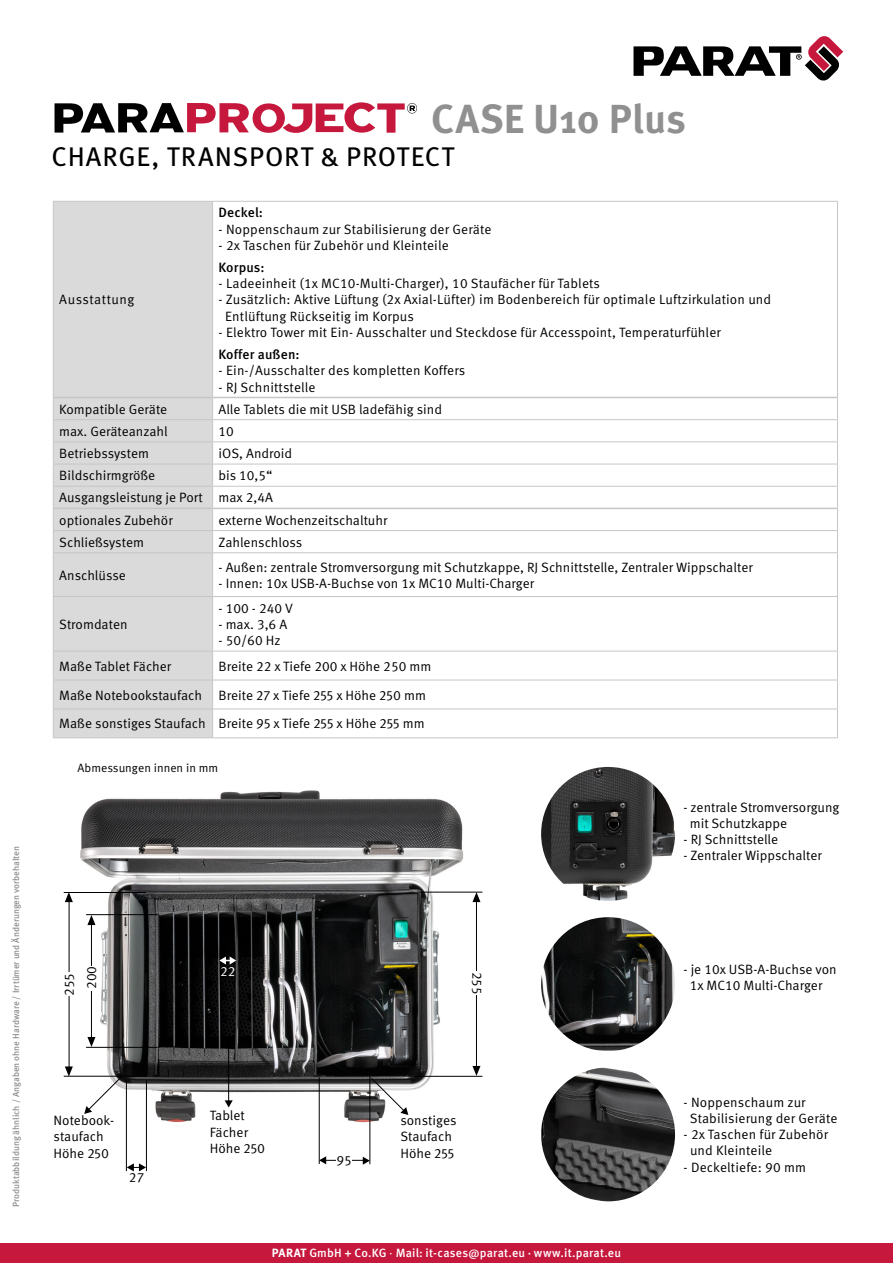
<style>
.page{position:relative;width:893px;height:1263px;background:#fff}
.page>*{position:absolute;margin:0;border:0;box-sizing:border-box;transform-origin:0 0}
.t1{font:700 40.5px "Meta OT";color:#909090}
.t2{font:27px "Meta OT";letter-spacing:.03em;color:#000}
.t3{font:13.5px/16.2px "Meta OT Norm";color:#000}
.t4{font:500 13.5px "Meta OT";letter-spacing:.01em;color:#000}
.t5{font:13.5px "Meta OT Norm";letter-spacing:.035em;color:#000}
.t6{font:13.5px "Meta OT Norm";color:#fff}
.t7{font:500 12px "Meta OT";letter-spacing:.015em;color:#fff}
.t8{font:12px "Meta OT Norm";color:#000}
.t9{font:500 9px "Meta OT";color:#909090}
.s1{font-weight:700}
.s2{font-family:"Meta OT Norm";font-weight:400}
</style>
<div class="page">
<img style="left:77px;top:790px;width:406px;height:340px">
<div style="left:54px;top:202px;width:158px;height:535px;background:#dadada"></div>
<hr style="left:53px;top:201px;width:160px;height:1px;background:#c6c6c6">
<hr style="left:53px;top:202px;width:1px;height:195px;background:#c6c6c6">
<hr style="left:213px;top:201px;width:625px;height:1px;background:#c6c6c6">
<hr style="left:212px;top:202px;width:1px;height:195px;background:#c6c6c6">
<hr style="left:837px;top:202px;width:1px;height:195px;background:#c6c6c6">
<hr style="left:53px;top:419px;width:160px;height:1px;background:#c6c6c6">
<hr style="left:213px;top:419px;width:625px;height:1px;background:#c6c6c6">
<hr style="left:53px;top:441px;width:160px;height:1px;background:#c6c6c6">
<hr style="left:213px;top:441px;width:625px;height:1px;background:#c6c6c6">
<hr style="left:53px;top:464px;width:160px;height:1px;background:#c6c6c6">
<hr style="left:213px;top:464px;width:625px;height:1px;background:#c6c6c6">
<hr style="left:53px;top:486px;width:160px;height:1px;background:#c6c6c6">
<hr style="left:213px;top:486px;width:625px;height:1px;background:#c6c6c6">
<hr style="left:53px;top:530px;width:160px;height:1px;background:#c6c6c6">
<svg style="left:53px;top:397px;width:1px;height:155px"></svg>
<hr style="left:213px;top:530px;width:625px;height:1px;background:#c6c6c6">
<svg style="left:212px;top:398px;width:1px;height:154px"></svg>
<svg style="left:837px;top:397px;width:1px;height:155px"></svg>
<hr style="left:53px;top:552px;width:160px;height:1px;background:#c6c6c6">
<hr style="left:53px;top:553px;width:1px;height:43px;background:#c6c6c6">
<hr style="left:213px;top:552px;width:625px;height:1px;background:#c6c6c6">
<hr style="left:212px;top:553px;width:1px;height:43px;background:#c6c6c6">
<hr style="left:837px;top:553px;width:1px;height:43px;background:#c6c6c6">
<hr style="left:53px;top:596px;width:160px;height:1px;background:#c6c6c6">
<hr style="left:53px;top:597px;width:1px;height:54px;background:#c6c6c6">
<hr style="left:213px;top:596px;width:625px;height:1px;background:#c6c6c6">
<hr style="left:212px;top:597px;width:1px;height:54px;background:#c6c6c6">
<hr style="left:837px;top:597px;width:1px;height:54px;background:#c6c6c6">
<hr style="left:53px;top:651px;width:160px;height:1px;background:#c6c6c6">
<hr style="left:213px;top:651px;width:625px;height:1px;background:#c6c6c6">
<hr style="left:53px;top:680px;width:160px;height:1px;background:#c6c6c6">
<hr style="left:213px;top:680px;width:625px;height:1px;background:#c6c6c6">
<hr style="left:53px;top:708px;width:160px;height:1px;background:#c6c6c6">
<svg style="left:53px;top:652px;width:1px;height:85px"></svg>
<hr style="left:213px;top:708px;width:625px;height:1px;background:#c6c6c6">
<svg style="left:212px;top:652px;width:1px;height:85px"></svg>
<svg style="left:837px;top:651px;width:1px;height:86px"></svg>
<hr style="left:53px;top:737px;width:160px;height:1px;background:#c6c6c6">
<hr style="left:213px;top:737px;width:625px;height:1px;background:#c6c6c6">
<hr style="left:54px;top:397px;width:159px;height:1px;background:#c6c6c6">
<hr style="left:213px;top:397px;width:624px;height:1px;background:#c6c6c6">
<hr style="left:54px;top:508px;width:159px;height:1px;background:#c6c6c6">
<hr style="left:213px;top:508px;width:624px;height:1px;background:#c6c6c6">
<svg style="left:633px;top:36px;width:210px;height:45px"></svg>
<div style="left:0;top:1244px;width:893px;height:19px;background:#c6183d"></div>
<img style="left:541px;top:917px;width:134px;height:134px;border-radius:67px">
<svg style="left:55px;top:102px;width:362px;height:31px"></svg>
<img style="left:541px;top:767px;width:134px;height:134px;border-radius:67px">
<hr style="left:419px;top:892px;width:63px;height:1px;background:#000">
<hr style="left:414px;top:1076px;width:68px;height:1px;background:#000">
<hr style="left:476px;top:900px;width:1px;height:169px;background:#000">
<svg style="left:472px;top:892px;width:8px;height:10px"></svg>
<svg style="left:472px;top:1066px;width:8px;height:10px"></svg>
<div style="left:472px;top:971px;width:11px;height:24px;background:#fff"></div>
<svg style="left:219px;top:956px;width:17px;height:8px"></svg>
<hr style="left:146px;top:1080px;width:1px;height:91px;background:#000">
<svg style="left:127px;top:1163px;width:19px;height:8px"></svg>
<hr style="left:319px;top:1077px;width:1px;height:87px;background:#000">
<hr style="left:326px;top:1160px;width:40px;height:1px;background:#000">
<svg style="left:363px;top:1157px;width:7px;height:8px"></svg>
<svg style="left:319px;top:1156px;width:7px;height:8px"></svg>
<hr style="left:369px;top:1076px;width:1px;height:88px;background:#000">
<div style="left:336px;top:1155px;width:16px;height:10px;background:#fff"></div>
<hr style="left:91px;top:917px;width:1px;height:127px;background:#000">
<svg style="left:87px;top:1037px;width:8px;height:10px"></svg>
<svg style="left:87px;top:915px;width:8px;height:10px"></svg>
<div style="left:86px;top:966px;width:10px;height:25px;background:#fff"></div>
<hr style="left:86px;top:914px;width:72px;height:1px;background:#000">
<hr style="left:86px;top:1047px;width:72px;height:1px;background:#000">
<svg style="left:371px;top:1077px;width:37px;height:38px"></svg>
<hr style="left:126px;top:1080px;width:1px;height:91px;background:#000">
<svg style="left:84px;top:1077px;width:38px;height:37px"></svg>
<hr style="left:228px;top:1041px;width:1px;height:64px;background:#000">
<svg style="left:225px;top:1100px;width:8px;height:7px"></svg>
<hr style="left:64px;top:892px;width:82px;height:1px;background:#000">
<hr style="left:64px;top:1076px;width:83px;height:1px;background:#000">
<hr style="left:69px;top:895px;width:1px;height:177px;background:#000">
<div style="left:64px;top:973px;width:10px;height:23px;background:#fff"></div>
<svg style="left:65px;top:1066px;width:8px;height:10px"></svg>
<svg style="left:65px;top:893px;width:8px;height:9px"></svg>
<img style="left:541px;top:1067px;width:134px;height:134px;border-radius:67px">
<p class="t9" style="left:10px;top:1207px;width:362px;rotate:-90deg">Produktabbildung ähnlich / Angaben ohne Hardware / Irrtümer und Änderungen vorbehalten</p>
<h1 class="t1" style="left:431px;top:93px;width:256px">CASE U10 Plus</h1>
<h2 class="t2" style="left:51px;top:140px;width:404px">CHARGE, TRANSPORT &amp; PROTECT</h2>
<p class="t5" style="left:59px;top:292px;width:77px">Ausstattung</p>
<p class="t4" style="left:219px;top:204px;width:46px">Deckel:</p>
<p class="t3" style="left:219px;top:221px;width:274px">- Noppenschaum zur Stabilisierung der Geräte</p>
<p class="t3" style="left:219px;top:237px;width:232px">- 2x Taschen für Zubehör und Kleinteile</p>
<p class="t4" style="left:219px;top:259px;width:48px">Korpus:</p>
<p class="t3" style="left:219px;top:276px;width:383px">- Ladeeinheit (1x MC10-Multi-Charger), 10 Staufächer für Tablets</p>
<p class="t3" style="left:225px;top:292px;width:548px;text-indent:-6px">- Zusätzlich: Aktive Lüftung (2x Axial-Lüfter) im Bodenbereich für optimale Luftzirkulation und<br>Entlüftung Rückseitig im Korpus</p>
<p class="t3" style="left:219px;top:324px;width:504px">- Elektro Tower mit Ein- Ausschalter und Steckdose für Accesspoint, Temperaturfühler</p>
<p class="t4" style="left:219px;top:346px;width:83px">Koffer außen:</p>
<p class="t3" style="left:219px;top:363px;width:248px">- Ein-/Ausschalter des kompletten Koffers</p>
<p class="t3" style="left:219px;top:379px;width:98px">- RJ Schnittstelle</p>
<p class="t3" style="left:59px;top:401px;width:109px">Kompatible Geräte</p>
<p class="t3" style="left:219px;top:401px;width:225px">Alle Tablets die mit USB ladefähig sind</p>
<p class="t3" style="left:59px;top:423px;width:110px">max. Geräteanzahl</p>
<p class="t3" style="left:219px;top:423px;width:17px">10</p>
<p class="t3" style="left:59px;top:445px;width:91px">Betriebssystem</p>
<p class="t3" style="left:219px;top:445px;width:75px">iOS, Android</p>
<p class="t3" style="left:59px;top:468px;width:97px">Bildschirmgröße</p>
<p class="t3" style="left:59px;top:465px;width:215px;line-height:22.2px;text-align:justify;text-indent:159px">bis 10,5“ Ausgangsleistung je Port max 2,4A optionales Zubehör</p>
<p class="t3" style="left:219px;top:512px;width:170px">externe Wochenzeitschaltuhr</p>
<p class="t3" style="left:59px;top:534px;width:86px">Schließsystem</p>
<p class="t3" style="left:219px;top:534px;width:85px">Zahlenschloss</p>
<p class="t3" style="left:59px;top:567px;width:68px">Anschlüsse</p>
<p class="t3" style="left:219px;top:559px;width:536px">- Außen: zentrale Stromversorgung mit Schutzkappe, RJ Schnittstelle, Zentraler Wippschalter</p>
<p class="t3" style="left:219px;top:575px;width:317px">- Innen: 10x USB-A-Buchse von 1x MC10 Multi-Charger</p>
<p class="t3" style="left:59px;top:616px;width:70px">Stromdaten</p>
<p class="t3" style="left:219px;top:600px;width:76px">- 100 - 240 V</p>
<p class="t3" style="left:219px;top:616px;width:70px">- max. 3,6 A</p>
<p class="t3" style="left:219px;top:632px;width:64px">- 50/60 Hz</p>
<p class="t3" style="left:59px;top:658px;width:114px">Maße Tablet Fächer</p>
<p class="t3" style="left:59px;top:652px;width:374px;line-height:29px;text-indent:159px">Breite 22 x Tiefe 200 x Höhe 250 mm<br>Maße Notebookstaufach Breite 27 x Tiefe 255 x Höhe 250 mm<br>Maße sonstiges Staufach Breite 95 x Tiefe 255 x Höhe 255 mm</p>
<p class="t8" style="left:78px;top:760px;width:142px">Abmessungen innen in mm</p>
<p class="t3" style="left:61px;top:996px;width:25px;rotate:-90deg">255</p>
<p class="t3" style="left:84px;top:989px;width:25px;rotate:-90deg">200</p>
<p class="t6" style="left:220px;top:963px;width:17px">22</p>
<p class="t3" style="left:485px;top:971px;width:25px;rotate:90deg">255</p>
<p class="t3" style="left:210px;top:1108px;width:57px">Tablet<br>Fächer<br>Höhe 250</p>
<p class="t3" style="left:54px;top:1112px;width:62px">Notebook&shy;staufach<br>Höhe 250</p>
<p class="t3" style="left:400px;top:1112px;width:58px">sonstiges<br>Staufach<br>Höhe 255</p>
<p class="t3" style="left:336px;top:1153px;width:17px">95</p>
<p class="t3" style="left:129px;top:1170px;width:17px">27</p>
<p class="t7" style="left:272px;top:1245px;width:351px"><span class="s1">PARAT</span> GmbH + Co.KG <span class="s2">·</span> Mail: it-cases@parat.eu · www.it.parat.eu</p>
<p class="t3" style="left:690px;top:799px;width:151px;text-indent:-6px">- zentrale Stromversorgung mit Schutzkappe</p>
<p class="t3" style="left:684px;top:831px;width:96px">- RJ Schnittstelle</p>
<p class="t3" style="left:684px;top:848px;width:140px">- Zentraler Wippschalter</p>
<p class="t3" style="left:684px;top:961px;width:155px;text-align:center">- je 10x USB-A-Buchse von<br>1x MC10 Multi-Charger</p>
<p class="t3" style="left:690px;top:1094px;width:149px;text-indent:-6px">- Noppenschaum zur<br>Stabilisierung der Geräte</p>
<p class="t3" style="left:690px;top:1126px;width:140px;text-indent:-6px">- 2x Taschen für Zubehör und Kleinteile</p>
<p class="t3" style="left:684px;top:1159px;width:124px">- Deckeltiefe: 90 mm</p>
</div>
